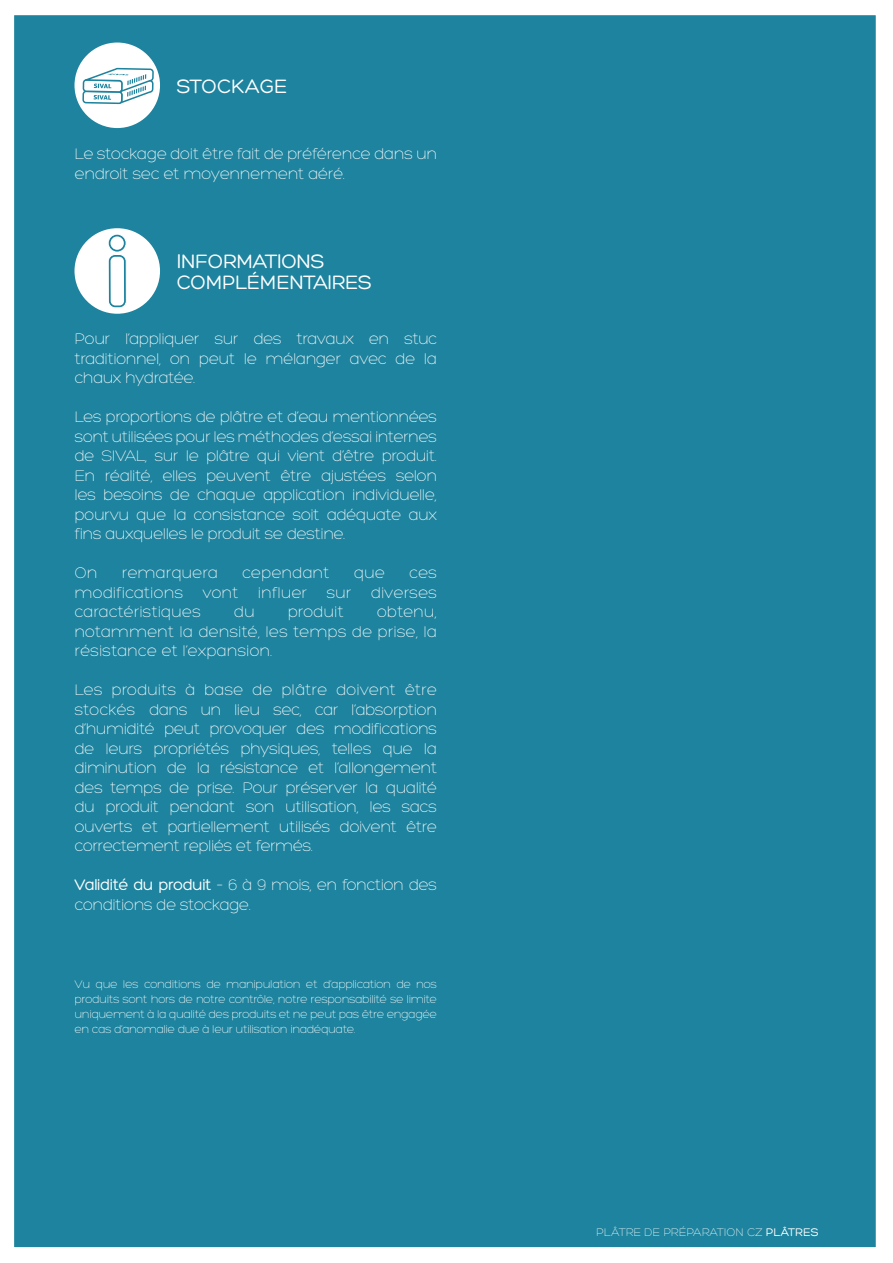
<style>
.page{position:relative;width:893px;height:1263px;background:#fff}
.page>*{position:absolute;margin:0;border:0;box-sizing:border-box;transform-origin:0 0}
.t1{font:21px/21px "Hero";letter-spacing:-.02em;color:#fff}
.t2{font:21px "Hero";color:#fff}
.t3{font:300 16.5px/19.5px "Hero";letter-spacing:-.02em;color:#fff;text-align:justify}
.t4{font:300 16.5px "Hero";color:#fff}
.t5{font:300 12px/15px "Hero";letter-spacing:-.025em;color:#fff;text-align:justify}
.t6{font:300 12px "Hero";color:#fff}
.s1{font-weight:400}
</style>
<div class="page">
<div style="left:14px;top:15px;width:862px;height:1233px;background:#1d839e"></div>
<div style="left:74px;top:228px;width:86px;height:86px;background:#fff;border-radius:50%"></div>
<svg style="left:108px;top:127px;width:19px;height:323px"></svg>
<div style="left:74px;top:43px;width:86px;height:85px;background:#fff;border-radius:50%"></div>
<svg style="left:82px;top:68px;width:72px;height:36px"></svg>
<p class="t2" style="left:177px;top:76px;width:112px">STOCKAGE</p>
<p class="t3" style="left:74px;top:144px;width:364px">Le stockage doit être fait de préférence dans un endroit sec et moyennement aéré.</p>
<p class="t1" style="left:177px;top:251px;width:196px">INFORMATIONS<br>COMPLÉMENTAIRES</p>
<p class="t3" style="left:74px;top:329px;width:364px">Pour l’appliquer sur des travaux en stuc traditionnel, on peut le mélanger avec de la chaux hydratée.</p>
<p class="t3" style="left:74px;top:407px;width:364px">Les proportions de plâtre et d’eau mentionnées sont utilisées pour les méthodes d’essai internes de SIVAL, sur le plâtre qui vient d’être produit.<br>En réalité, elles peuvent être ajustées selon les besoins de chaque application individuelle, pourvu que la consistance soit adéquate aux fins auxquelles le produit se destine.</p>
<p class="t3" style="left:74px;top:563px;width:24px">On</p>
<p class="t4" style="left:122px;top:565px;width:98px">remarquera</p>
<p class="t4" style="left:242px;top:565px;width:89px">cependant</p>
<p class="t3" style="left:354px;top:563px;width:33px">que</p>
<p class="t3" style="left:74px;top:563px;width:364px;text-indent:335px">ces modifications vont influer sur diverses caractéristiques</p>
<p class="t3" style="left:74px;top:602px;width:364px;text-indent:302px">obtenu, notamment la densité, les temps de prise, la résistance et l’expansion.</p>
<p class="t3" style="left:74px;top:680px;width:364px">Les produits à base de plâtre doivent être stockés dans un lieu sec, car l’absorption d’humidité peut provoquer des modifications de leurs propriétés physiques, telles que la diminution de la résistance et l’allongement des temps de prise. Pour préserver la qualité du produit pendant son utilisation, les sacs ouverts et partiellement utilisés doivent être correctement repliés et fermés.</p>
<p class="t3" style="left:74px;top:875px;width:364px"><span class="s1">Validité du produit</span> – 6 à 9 mois, en fonction des conditions de stockage.</p>
<p class="t3" style="left:234px;top:602px;width:22px">du</p>
<p class="t4" style="left:288px;top:604px;width:58px">produit</p>
<p class="t5" style="left:74px;top:977px;width:364px">Vu que les conditions de manipulation et d’application de nos produits sont hors de notre contrôle, notre responsabilité se limite uniquement à la qualité des produits et ne peut pas être engagée en cas d’anomalie due à leur utilisation inadéquate.</p>
<p class="t6" style="left:596px;top:1226px;width:224px">PLÂTRE DE PRÉPARATION CZ <span class="s1">PLÂTRES</span></p>
</div>
